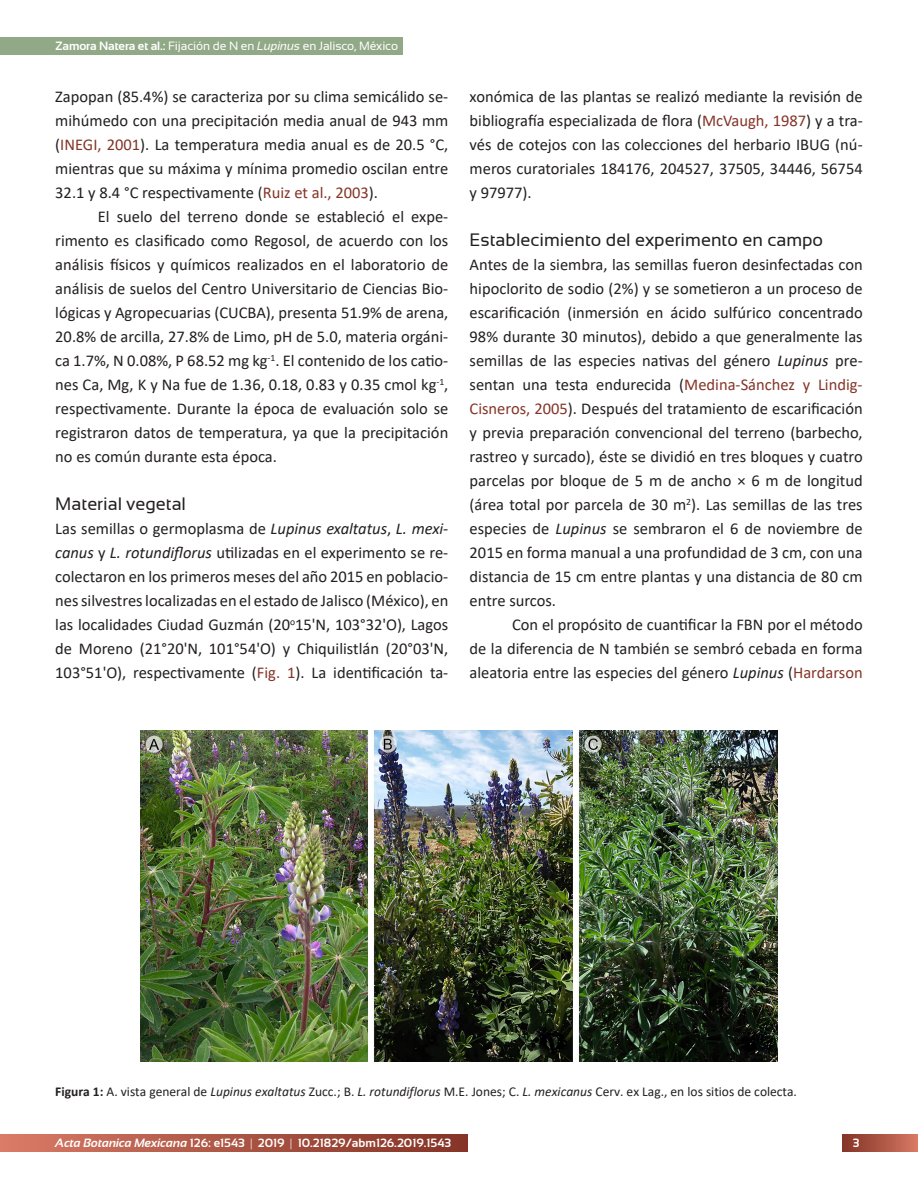
<style>
.page{position:relative;width:918px;height:1188px;background:#fff}
.page>*{position:absolute;margin:0;border:0;box-sizing:border-box;transform-origin:0 0}
.segundolvl{font:18px "Sansation";color:#231f20}
.sinsangria{font:16.5px/24px "Calibri";color:#231f20;text-align:justify}
.textobase{font:16.5px/24px "Calibri";color:#231f20;text-align:justify}
.piefigura{font:13.5px "Calibri";color:#231f20}
.t1{font:700 12px "Sansation";color:#fff}
.t2{font:12px "Sansation";letter-spacing:-.01em;color:#fff}
.s1{font-weight:700}
.s2{font-style:italic}
.s3{color:#853427}
.s4{font-weight:300}
</style>
<div class="page">
<div style="left:842px;top:1134px;width:76px;height:17px;background:linear-gradient(to right,#833325,#d67863)"></div>
<div style="left:0;top:1134px;width:467px;height:17px;background:linear-gradient(to right,#d87a65,#833225)"></div>
<div style="left:0;top:37px;width:402px;height:17px;background:#91a987"></div>
<img style="left:140px;top:731px;width:638px;height:331px">
<p class="t2" style="left:55px;top:39px;width:344px"><span class="s1">Zamora Natera et al.:</span> Fijación de N en <span class="s2">Lupinus</span> en Jalisco, México</p>
<p class="sinsangria" style="left:55px;top:84px;width:395px">Zapopan (85.4%) se caracteriza por su clima semicálido se&shy;mihúmedo con una precipitación media anual de 943 mm (<span class="s3">INEGI, 2001</span>). La temperatura media anual es de 20.5 °C, mientras que su máxima y mínima promedio oscilan entre 32.1 y 8.4 °C respectivamente (<span class="s3">Ruiz et al., 2003</span>).</p>
<p class="textobase" style="left:55px;top:204px;width:395px;text-indent:43px">El suelo del terreno donde se estableció el expe&shy;rimento es clasificado como Regosol, de acuerdo con los análisis físicos y químicos realizados en el laboratorio de análisis de suelos del Centro Universitario de Ciencias Bio&shy;lógicas y Agropecuarias (CUCBA), presenta 51.9% de arena, 20.8% de arcilla, 27.8% de Limo, pH de 5.0, materia orgáni&shy;ca 1.7%, N 0.08%, P 68.52 mg kg<sup>-1</sup>. El contenido de los catio&shy;nes Ca, Mg, K y Na fue de 1.36, 0.18, 0.83 y 0.35 cmol kg<sup>-1</sup>, respectivamente. Durante la época de evaluación solo se registraron datos de temperatura, ya que la precipitación no es común durante esta época.</p>
<p class="segundolvl" style="left:55px;top:494px;width:132px">Material vegetal</p>
<p class="sinsangria" style="left:55px;top:516px;width:395px">Las semillas o germoplasma de <span class="s2">Lupinus exaltatus</span>, <span class="s2">L. mexi&shy;canus</span> y <span class="s2">L. rotundiflorus</span> utilizadas en el experimento se re&shy;colectaron en los primeros meses del año 2015 en poblacio&shy;nes silvestres localizadas en el estado de Jalisco (México), en las localidades Ciudad Guzmán (20<sup>o</sup>15'N, 103°32'O), Lagos de Moreno (21°20'N, 101°54'O) y Chiquilistlán (20°03'N, 103°51'O), respectivamente (<span class="s3">Fig. 1</span>). La identificación ta-</p>
<p class="sinsangria" style="left:470px;top:84px;width:395px">xonómica de las plantas se realizó mediante la revisión de bibliografía especializada de flora (<span class="s3">McVaugh, 1987</span>) y a tra&shy;vés de cotejos con las colecciones del herbario IBUG (nú&shy;meros curatoriales 184176, 204527, 37505, 34446, 56754 y 97977).</p>
<p class="segundolvl" style="left:470px;top:230px;width:355px">Establecimiento del experimento en campo</p>
<p class="sinsangria" style="left:470px;top:252px;width:395px">Antes de la siembra, las semillas fueron desinfectadas con hipoclorito de sodio (2%) y se sometieron a un proceso de escarificación (inmersión en ácido sulfúrico concentrado 98% durante 30 minutos), debido a que generalmente las semillas de las especies nativas del género <span class="s2">Lupinus</span> pre&shy;sentan una testa endurecida (<span class="s3">Medina-Sá nchez y Lindig-Cisneros, 2005</span>). Después del tratamiento de escarificación y previa preparación convencional del terreno (barbecho, rastreo y surcado), éste se dividió en tres bloques y cuatro parcelas por bloque de 5 m de ancho × 6 m de longitud (área total por parcela de 30 m<sup>2</sup>). Las semillas de las tres especies de <span class="s2">Lupinus</span> se sembraron el 6 de noviembre de 2015 en forma manual a una profundidad de 3 cm, con una distancia de 15 cm entre plantas y una distancia de 80 cm entre surcos.</p>
<p class="textobase" style="left:470px;top:612px;width:395px;text-indent:43px">Con el propósito de cuantificar la FBN por el método de la diferencia de N también se sembró cebada en forma aleatoria entre las especies del género <span class="s2">Lupinus</span> (<span class="s3">Hardarson</span></p>
<p class="piefigura" style="left:55px;top:1082px;width:743px"><span class="s1">Figura 1:</span> A. vista general de <span class="s2">Lupinus exaltatus</span> Zucc.; B. <span class="s2">L. rotundiflorus</span> M.E. Jones; C. <span class="s2">L. mexicanus</span> Cerv. ex Lag., en los sitios de colecta.</p>
<p class="t1" style="left:55px;top:1136px;width:397px"><span class="s2">Acta Botanica Mexicana</span> 126: e1543 <span class="s4">|</span> 2019 <span class="s4">|</span> 10.21829/abm126.2019.1543</p>
<p class="t1" style="left:853px;top:1136px;width:8px">3</p>
</div>
